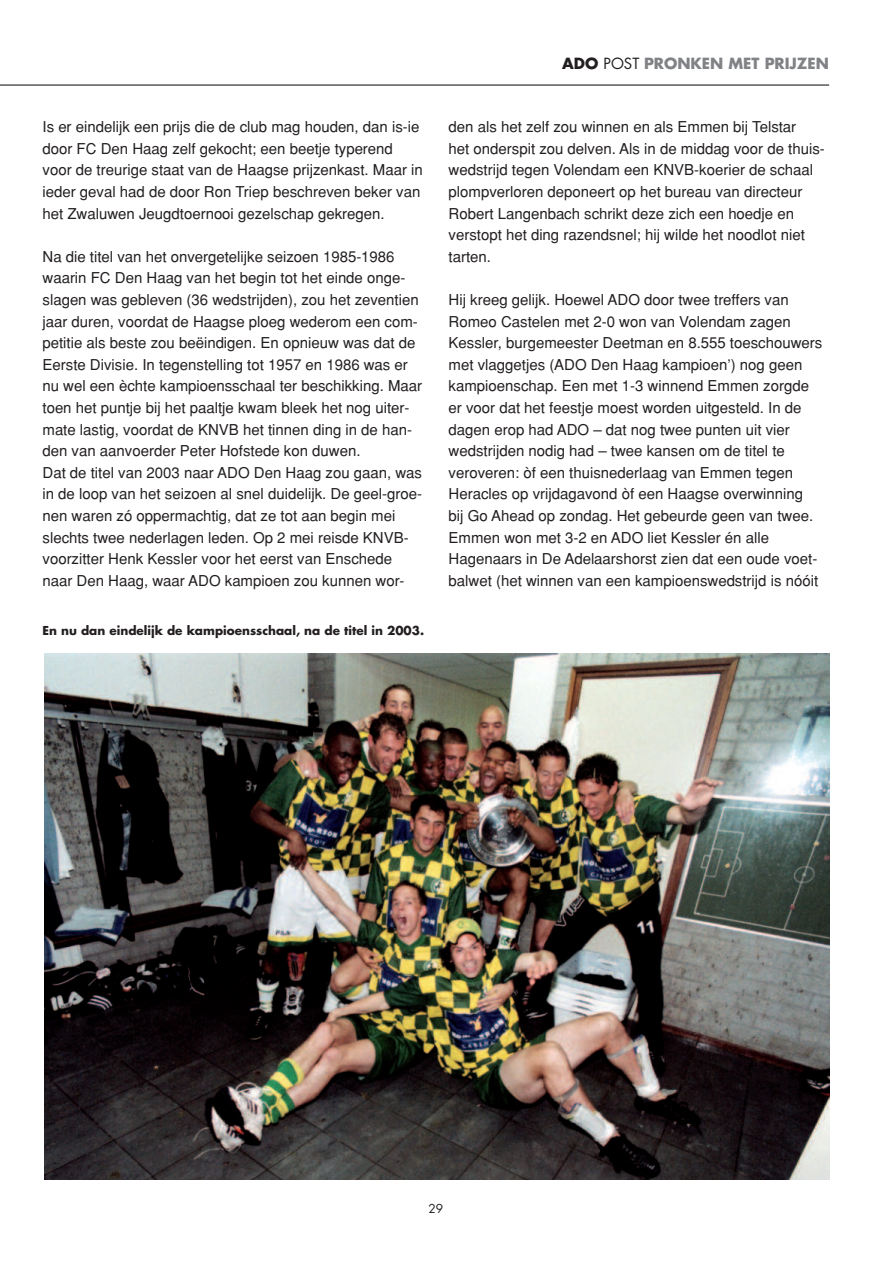
<style>
.page{position:relative;width:893px;height:1263px;background:#fff}
.page>*{position:absolute;margin:0;border:0;box-sizing:border-box;transform-origin:0 0}
.t1{font:15px/21.6px "Helvetica";color:#231f20}
.t2{font:700 15px "Futura";color:#808285}
.t3{font:700 12px "Futura";color:#231f20}
.t4{font:12px "Futura";color:#231f20}
.s1{color:#231f20}
.s2{font-weight:400;color:#231f20}
</style>
<div class="page">
<hr style="left:0;top:84px;width:829px;height:2px;background:#231f20">
<img style="left:45px;top:653px;width:784px;height:527px">
<p class="t1" style="left:43px;top:116px;width:382px">Is er eindelijk een prijs die de club mag houden, dan is-ie door FC Den Haag zelf gekocht; een beetje typerend voor de treurige staat van de Haagse prijzenkast. Maar in ieder geval had de door Ron Triep beschreven beker van het Zwaluwen Jeugdtoernooi gezelschap gekregen.</p>
<p class="t1" style="left:43px;top:246px;width:381px">Na die titel van het onvergetelijke seizoen 1985-1986 waarin FC Den Haag van het begin tot het einde onge&shy;slagen was gebleven (36 wedstrijden), zou het zeventien jaar duren, voordat de Haagse ploeg wederom een com&shy;petitie als beste zou beëindigen. En opnieuw was dat de Eerste Divisie. In tegenstelling tot 1957 en 1986 was er nu wel een èchte kampioensschaal ter beschikking. Maar toen het puntje bij het paaltje kwam bleek het nog uiter&shy;mate lastig, voordat de KNVB het tinnen ding in de han&shy;den van aanvoerder Peter Hofstede kon duwen.<br>Dat de titel van 2003 naar ADO Den Haag zou gaan, was in de loop van het seizoen al snel duidelijk. De geel-groe&shy;nen waren zó oppermachtig, dat ze tot aan begin mei slechts twee nederlagen leden. Op 2 mei reisde KNVB&shy;voorzitter Henk Kessler voor het eerst van Enschede naar Den Haag, waar ADO kampioen zou kunnen wor-</p>
<p class="t3" style="left:43px;top:625px;width:383px">En nu dan eindelijk de kampioensschaal, na de titel in 2003.</p>
<p class="t2" style="left:562px;top:56px;width:268px"><span class="s1">ADO</span> <span class="s2">POST</span> PRONKEN MET PRIJZEN</p>
<p class="t1" style="left:449px;top:116px;width:378px">den als het zelf zou winnen en als Emmen bij Telstar<br>het onderspit zou delven. Als in de middag voor de thuis&shy;wedstrijd tegen Volendam een KNVB-koerier de schaal plompverloren deponeert op het bureau van directeur Robert Langenbach schrikt deze zich een hoedje en verstopt het ding razendsnel; hij wilde het noodlot niet tarten.</p>
<p class="t1" style="left:449px;top:289px;width:375px">Hij kreeg gelijk. Hoewel ADO door twee treffers van Romeo Castelen met 2-0 won van Volendam zagen Kessler, burgemeester Deetman en 8.555 toeschouwers met vlaggetjes (ADO Den Haag kampioen’) nog geen kampioenschap. Een met 1-3 winnend Emmen zorgde er voor dat het feestje moest worden uitgesteld. In de dagen erop had ADO – dat nog twee punten uit vier wedstrijden nodig had – twee kansen om de titel te veroveren: òf een thuisnederlaag van Emmen tegen Heracles op vrijdagavond òf een Haagse overwinning<br>bij Go Ahead op zondag. Het gebeurde geen van twee.<br>Emmen won met 3-2 en ADO liet Kessler én alle Hagenaars in De Adelaarshorst zien dat een oude voet&shy;balwet (het winnen van een kampioenswedstrijd is nóóit</p>
<p class="t4" style="left:428px;top:1201px;width:16px">29</p>
</div>
